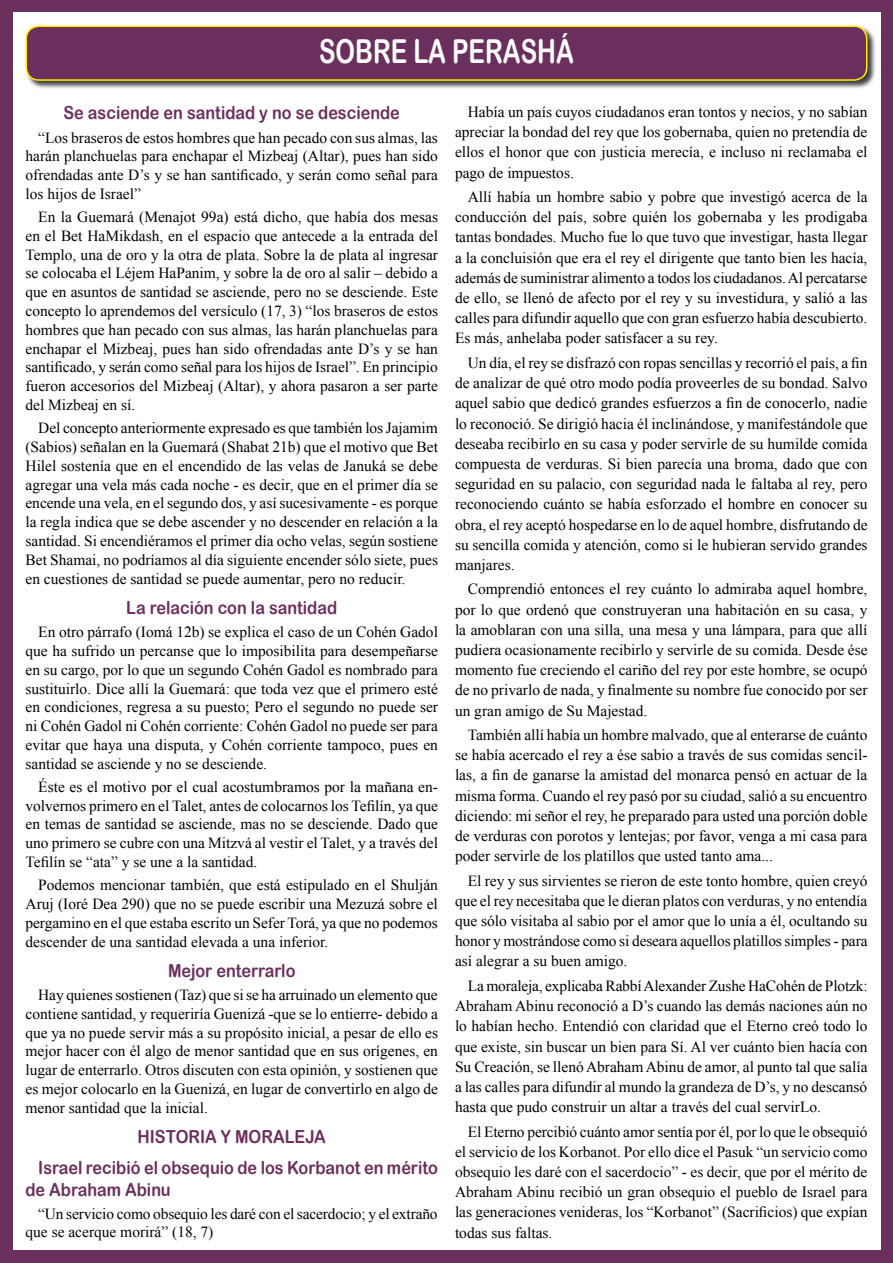
<style>
.page{position:relative;width:893px;height:1263px;background:#6a2f5c}
.page>*{position:absolute;margin:0;border:0;box-sizing:border-box;transform-origin:0 0}
.t1{font:33px "Arial Rounded MT Bold";color:#fff;scale:.75 1}
.t2{font:18px/30.5px "Arial Rounded MT Bold";color:#6a2f5c;scale:.9 1}
.t3{font:15.45px/20.2px "Times New Roman";color:#000;text-align:justify}
</style>
<div class="page">
<div style="left:13px;top:13px;width:867px;height:1237px;background:#fff"></div>
<div style="left:25px;top:25px;width:857px;height:70px;background:#000;opacity:.75"></div>
<div style="left:26px;top:26px;width:841px;height:54px;background:#6a2f5c;border-radius:13px"></div>
<div style="left:26px;top:26px;width:841px;height:55px;border:2px solid #ffed00;border-radius:13px"></div>
<h1 class="t1" style="left:319px;top:32px;width:341px">SOBRE LA PERASHÁ</h1>
<p class="t2" style="left:64px;top:98px;width:375px">Se asciende en santidad y no se desciende</p>
<p class="t3" style="left:26px;top:128px;width:414px;line-height:18.8px;text-indent:13px">“Los braseros de estos hombres que han pecado con sus almas, las harán planchuelas para enchapar el Mizbeaj (Altar), pues han sido ofrendadas ante D’s y se han santificado, y serán como señal para los hijos de Israel”</p>
<p class="t3" style="left:26px;top:207px;width:414px;line-height:18.8px;text-indent:13px">En la Guemará (Menajot 99a) está dicho, que había dos mesas en el Bet HaMikdash, en el espacio que antecede a la entrada del Templo, una de oro y la otra de plata. Sobre la de plata al ingresar se colocaba el Léjem HaPanim, y sobre la de oro al salir – debido a que en asuntos de santidad se asciende, pero no se desciende. Este concepto lo aprendemos del versículo (17, 3) “los braseros de estos hombres que han pecado con sus almas, las harán planchuelas para enchapar el Mizbeaj, pues han sido ofrendadas ante D’s y se han santificado, y serán como señal para los hijos de Israel”. En principio fueron accesorios del Mizbeaj (Altar), y ahora pasaron a ser parte del Mizbeaj en sí.</p>
<p class="t3" style="left:26px;top:418px;width:414px;line-height:18.8px;text-indent:13px">Del concepto anteriormente expresado es que también los Jajamim (Sabios) señalan en la Guemará (Shabat 21b) que el motivo que Bet Hilel sostenía que en el encendido de las velas de Januká se debe agregar una vela más cada noche - es decir, que en el primer día se encende una vela, en el segundo dos, y así sucesivamente - es porque la regla indica que se debe ascender y no descender en relación a la santidad. Si encendiéramos el primer día ocho velas, según sostiene Bet Shamai, no podríamos al día siguiente encender sólo siete, pues en cuestiones de santidad se puede aumentar, pero no reducir.</p>
<p class="t2" style="left:126px;top:592px;width:236px">La relación con la santidad</p>
<p class="t3" style="left:26px;top:622px;width:414px;line-height:18.8px;text-indent:13px">En otro párrafo (Iomá 12b) se explica el caso de un Cohén Gadol que ha sufrido un percanse que lo imposibilita para desempeñarse en su cargo, por lo que un segundo Cohén Gadol es nombrado para sustituirlo. Dice allí la Guemará: que toda vez que el primero esté en condiciones, regresa a su puesto; Pero el segundo no puede ser ni Cohén Gadol ni Cohén corriente: Cohén Gadol no puede ser para evitar que haya una disputa, y Cohén corriente tampoco, pues en santidad se asciende y no se desciende.</p>
<p class="t3" style="left:26px;top:777px;width:414px;line-height:18.8px;text-indent:13px">Éste es el motivo por el cual acostumbramos por la mañana en&shy;volvernos primero en el Talet, antes de colocarnos los Tefilín, ya que en temas de santidad se asciende, mas no se desciende. Dado que uno primero se cubre con una Mitzvá al vestir el Talet, y a través del Tefilín se “ata” y se une a la santidad.</p>
<p class="t3" style="left:26px;top:875px;width:414px;line-height:18.8px;text-indent:13px">Podemos mencionar también, que está estipulado en el Shulján Aruj (Ioré Dea 290) que no se puede escribir una Mezuzá sobre el pergamino en el que estaba escrito un Sefer Torá, ya que no podemos descender de una santidad elevada a una inferior.</p>
<p class="t2" style="left:168px;top:955px;width:143px">Mejor enterrarlo</p>
<p class="t3" style="left:26px;top:985px;width:414px;line-height:18.8px;text-indent:13px">Hay quienes sostienen (Taz) que si se ha arruinado un elemento que contiene santidad, y requeriría Guenizá -que se lo entierre- debido a que ya no puede servir más a su propósito inicial, a pesar de ello es mejor hacer con él algo de menor santidad que en sus orígenes, en lugar de enterrarlo. Otros discuten con esta opinión, y sostienen que es mejor colocarlo en la Guenizá, en lugar de convertirlo en algo de menor santidad que la inicial.</p>
<p class="t2" style="left:138px;top:1121px;width:45px">HISTOR</p>
<p class="t2" style="left:200px;top:1121px;width:68px">IA Y MORA</p>
<p class="t2" style="left:38px;top:1121px;width:446px;text-indent:246px">LEJA<br>Israel recibió el obsequio de los Korbanot en mérito</p>
<p class="t2" style="left:26px;top:1174px;width:163px">de Abraham Abinu</p>
<p class="t3" style="left:26px;top:1204px;width:414px;line-height:18.8px;text-indent:13px">“Un servicio como obsequio les daré con el sacerdocio; y el extraño que se acerque morirá” (18, 7)</p>
<p class="t3" style="left:455px;top:101px;width:414px;text-indent:13px">Había un país cuyos ciudadanos eran tontos y necios, y no sabían apreciar la bondad del rey que los gobernaba, quien no pretendía de ellos el honor que con justicia merecía, e incluso ni reclamaba el pago de impuestos.</p>
<p class="t3" style="left:455px;top:187px;width:414px;text-indent:13px">Allí había un hombre sabio y pobre que investigó acerca de la conducción del país, sobre quién los gobernaba y les prodigaba tantas bondades. Mucho fue lo que tuvo que investigar, hasta llegar a la concluisión que era el rey el dirigente que tanto bien les hacía, además de suministrar alimento a todos los ciudadanos. Al percatarse de ello, se llenó de afecto por el rey y su investidura, y salió a las calles para difundir aquello que con gran esfuerzo había descubierto.<br>Es más, anhelaba poder satisfacer a su rey.</p>
<p class="t3" style="left:455px;top:352px;width:414px;text-indent:13px">Un día, el rey se disfrazó con ropas sencillas y recorrió el país, a fin de analizar de qué otro modo podía proveerles de su bondad. Salvo aquel sabio que dedicó grandes esfuerzos a fin de conocerlo, nadie lo reconoció. Se dirigió hacia él inclinándose, y manifestándole que deseaba recibirlo en su casa y poder servirle de su humilde comida compuesta de verduras. Si bien parecía una broma, dado que con seguridad en su palacio, con seguridad nada le faltaba al rey, pero reconociendo cuánto se había esforzado el hombre en conocer su obra, el rey aceptó hospedarse en lo de aquel hombre, disfrutando de su sencilla comida y atención, como si le hubieran servido grandes manjares.</p>
<p class="t3" style="left:455px;top:579px;width:414px;text-indent:13px">Comprendió entonces el rey cuánto lo admiraba aquel hombre, por lo que ordenó que construyeran una habitación en su casa, y la amoblaran con una silla, una mesa y una lámpara, para que allí pudiera ocasionamente recibirlo y servirle de su comida. Desde ése momento fue creciendo el cariño del rey por este hombre, se ocupó de no privarlo de nada, y finalmente su nombre fue conocido por ser un gran amigo de Su Majestad.</p>
<p class="t3" style="left:455px;top:724px;width:414px;text-indent:13px">También allí había un hombre malvado, que al enterarse de cuánto se había acercado el rey a ése sabio a través de sus comidas sencil&shy;las, a fin de ganarse la amistad del monarca pensó en actuar de la misma forma. Cuando el rey pasó por su ciudad, salió a su encuentro diciendo: mi señor el rey, he preparado para usted una porción doble de verduras con porotos y lentejas; por favor, venga a mi casa para poder servirle de los platillos que usted tanto ama...</p>
<p class="t3" style="left:455px;top:870px;width:414px;text-indent:13px">El rey y sus sirvientes se rieron de este tonto hombre, quien creyó que el rey necesitaba que le dieran platos con verduras, y no entendía que sólo visitaba al sabio por el amor que lo unía a él, ocultando su honor y mostrándose como si deseara aquellos platillos simples - para así alegrar a su buen amigo.</p>
<p class="t3" style="left:455px;top:975px;width:414px;text-indent:13px">La moraleja, explicaba Rabbí Alexander Zushe HaCohén de Plotzk:<br>Abraham Abinu reconoció a D’s cuando las demás naciones aún no lo habían hecho. Entendió con claridad que el Eterno creó todo lo que existe, sin buscar un bien para Sí. Al ver cuánto bien hacía con Su Creación, se llenó Abraham Abinu de amor, al punto tal que salía a las calles para difundir al mundo la grandeza de D’s, y no descansó hasta que pudo construir un altar a través del cual servirLo.</p>
<p class="t3" style="left:455px;top:1121px;width:414px;text-indent:13px">El Eterno percibió cuánto amor sentía por él, por lo que le obsequió el servicio de los Korbanot. Por ello dice el Pasuk “un servicio como obsequio les daré con el sacerdocio” - es decir, que por el mérito de Abraham Abinu recibió un gran obsequio el pueblo de Israel para las generaciones venideras, los “Korbanot” (Sacrificios) que expían todas sus faltas.</p>
</div>
